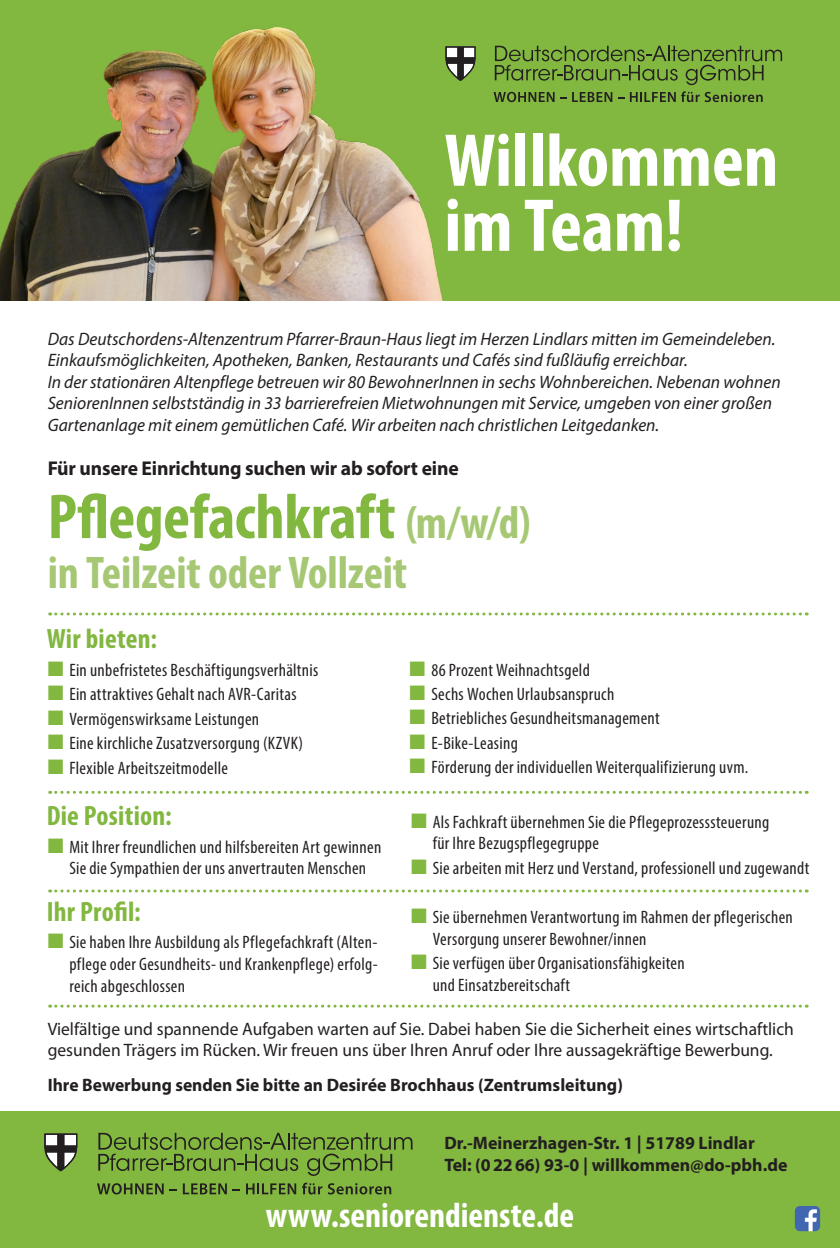
<style>
.page{position:relative;width:840px;height:1248px;background:#fff}
.page>*{position:absolute;margin:0;border:0;box-sizing:border-box;transform-origin:0 0}
.t1{font:700 condensed 75.6px/65px "Myriad Pro";color:#fff}
.t2{font:700 condensed 64px "Myriad Pro";letter-spacing:-.005em;color:#82b740}
.t3{font:700 condensed 46px "Myriad Pro";letter-spacing:-.005em;color:#a6c874}
.t4{font:700 condensed 35px "Myriad Pro";color:#fff}
.t5{font:700 condensed 28px "Myriad Pro";letter-spacing:.01em;color:#82b740}
.t6{font:700 20px "Myriad Pro";letter-spacing:-.01em;color:#231f20}
.t7{font:condensed 18px/24.4px "Myriad Pro";letter-spacing:.015em;color:#231f20}
.t8{font:italic 18px/21.6px "Myriad Pro";color:#231f20}
.t9{font:18px/21.6px "Myriad Pro";color:#231f20}
.t10{font:700 18px/21.6px "Myriad Pro";color:#231f20}
.s1{font-size:46px;color:#a6c874}
</style>
<div class="page">
<div style="left:0;top:1111px;width:839px;height:136px;background:#82b740"></div>
<svg style="left:97px;top:1183px;width:67px;height:11px"></svg>
<svg style="left:183px;top:1183px;width:44px;height:11px"></svg>
<svg style="left:246px;top:1183px;width:50px;height:11px"></svg>
<svg style="left:302px;top:1182px;width:89px;height:12px"></svg>
<svg style="left:98px;top:1132px;width:314px;height:43px"></svg>
<svg style="left:44px;top:1133px;width:33px;height:38px"></svg>
<div style="left:0;top:0;width:839px;height:301px;background:#82b740"></div>
<img style="left:0;top:27px;width:443px;height:274px">
<svg style="left:493px;top:92px;width:61px;height:10px"></svg>
<svg style="left:560px;top:91px;width:202px;height:11px"></svg>
<svg style="left:494px;top:46px;width:287px;height:39px"></svg>
<svg style="left:445px;top:46px;width:30px;height:35px"></svg>
<svg style="left:50px;top:612px;width:756px;height:3px"></svg>
<svg style="left:50px;top:790px;width:756px;height:3px"></svg>
<svg style="left:50px;top:889px;width:756px;height:3px"></svg>
<svg style="left:50px;top:1004px;width:756px;height:3px"></svg>
<img style="left:794px;top:1206px;width:25px;height:24px">
<h1 class="t1" style="left:444px;top:126px;width:335px">Willkommen im Team!</h1>
<p class="t8" style="left:48px;top:327px;width:734px">Das Deutschordens-Altenzentrum Pfarrer-Braun-Haus liegt im Herzen Lindlars mitten im Gemeindeleben.<br>Einkaufsmöglichkeiten, Apotheken, Banken, Restaurants und Cafés sind fußläufig erreichbar.<br>In der stationären Altenpflege betreuen wir 80 BewohnerInnen in sechs Wohnbereichen. Nebenan wohnen SeniorenInnen selbstständig in 33 barrierefreien Mietwohnungen mit Service, umgeben von einer großen Gartenanlage mit einem gemütlichen Café. Wir arbeiten nach christlichen Leitgedanken.</p>
<p class="t6" style="left:48px;top:455px;width:412px">Für unsere Einrichtung suchen wir ab sofort eine</p>
<h2 class="t2" style="left:48px;top:476px;width:484px">Pflegefachkraft <span class="s1">(m/w/d)</span></h2>
<h3 class="t3" style="left:48px;top:543px;width:361px">in Teilzeit oder Vollzeit</h3>
<h3 class="t5" style="left:47px;top:621px;width:112px">Wir bieten:</h3>
<p class="t7" style="left:69px;top:657px;width:250px">Ein unbefristetes Beschäftigungsverhältnis Ein attraktives Gehalt nach AVR-Caritas Vermögenswirksame Leistungen<br>Eine kirchliche Zusatzversorgung (KZVK)<br>Flexible Arbeitszeitmodelle</p>
<p class="t7" style="left:431px;top:657px;width:318px">86 Prozent Weihnachtsgeld<br>Sechs Wochen Urlaubsanspruch<br>Betriebliches Gesundheitsmanagement E-Bike-Leasing<br>Förderung der individuellen Weiterqualifizierung uvm.</p>
<h3 class="t5" style="left:47px;top:798px;width:126px">Die Position:</h3>
<p class="t7" style="left:69px;top:835px;width:313px;line-height:21.6px">Mit Ihrer freundlichen und hilfsbereiten Art gewinnen<br>Sie die Sympathien der uns anvertrauten Menschen</p>
<p class="t7" style="left:432px;top:810px;width:338px;line-height:21.6px">Als Fachkraft übernehmen Sie die Pflegeprozesssteuerung für Ihre Bezugspflegegruppe</p>
<p class="t7" style="left:432px;top:855px;width:378px">Sie arbeiten mit Herz und Verstand, professionell und zugewandt</p>
<h3 class="t5" style="left:47px;top:894px;width:95px">Ihr Profil:</h3>
<p class="t7" style="left:69px;top:931px;width:310px;line-height:21.6px;text-align:justify">Sie haben Ihre Ausbildung als Pflegefachkraft (Alten&shy;pflege oder Gesundheits- und Krankenpflege) erfolg&shy;reich abgeschlossen</p>
<p class="t7" style="left:432px;top:906px;width:361px;line-height:21.6px">Sie übernehmen Verantwortung im Rahmen der pflegerischen<br>Versorgung unserer Bewohner/innen</p>
<p class="t7" style="left:432px;top:952px;width:253px;line-height:21.6px">Sie verfügen über Organisationsfähigkeiten und Einsatzbereitschaft</p>
<p class="t9" style="left:48px;top:1017px;width:747px">Vielfältige und spannende Aufgaben warten auf Sie. Dabei haben Sie die Sicherheit eines wirtschaftlich gesunden Trägers im Rücken. Wir freuen uns über Ihren Anruf oder Ihre aussagekräftige Bewerbung.</p>
<p class="t10" style="left:48px;top:1072px;width:576px">Ihre Bewerbung senden Sie bitte an Desirée Brochhaus (Zentrumsleitung)</p>
<p class="t10" style="left:444px;top:1131px;width:344px">Dr.-Meinerzhagen-Str. 1 | 51789 Lindlar<br>Tel: (02266) 93-0 | willkommen@do-pbh.de</p>
<h3 class="t4" style="left:265px;top:1193px;width:310px">www.seniorendienste.de</h3>
</div>
